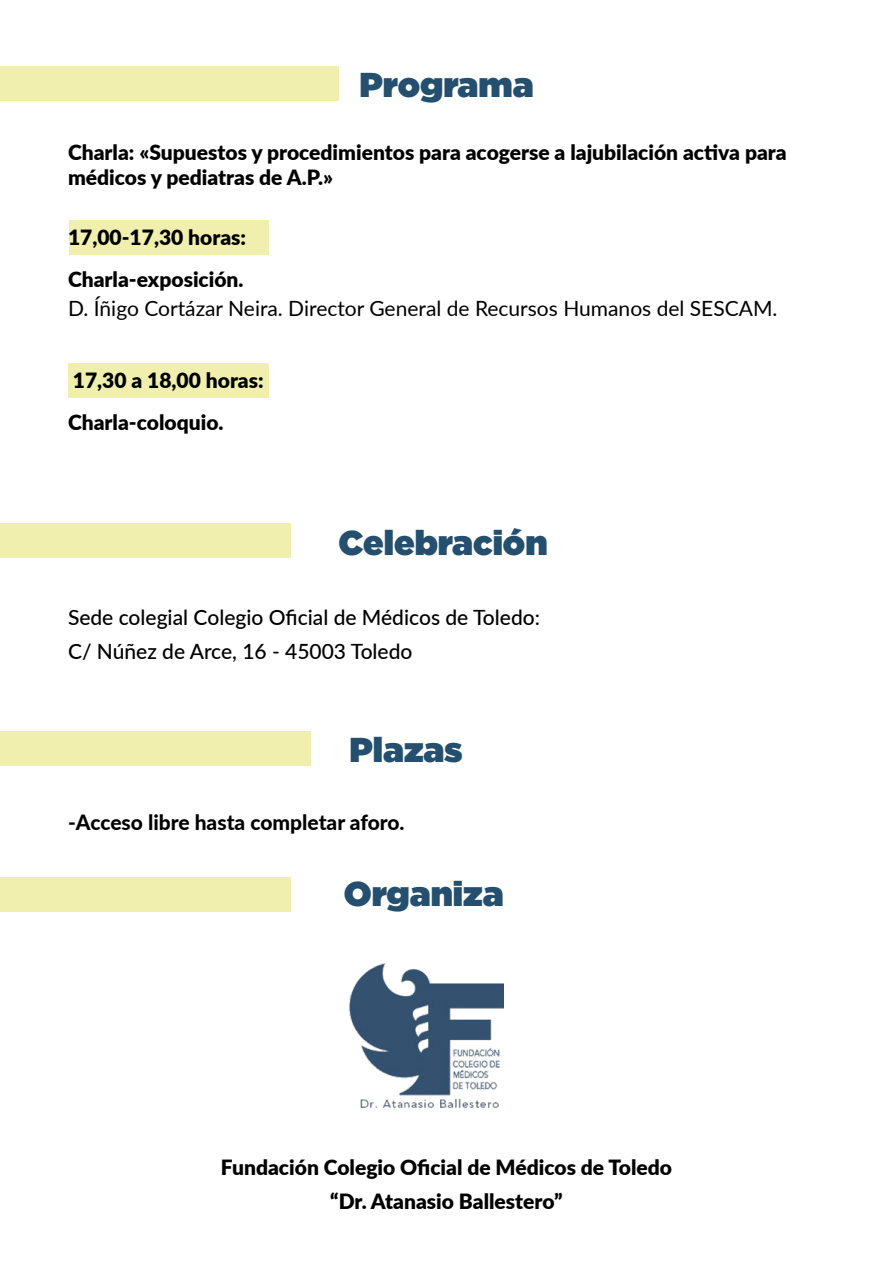
<style>
.page{position:relative;width:893px;height:1263px;background:#fff}
.page>*{position:absolute;margin:0;border:0;box-sizing:border-box;transform-origin:0 0}
.t1{font:900 34.5px "Gotham";color:#244f6f}
.t2{font:900 21px/42.2px "Lato";color:#000}
.t3{font:500 21px/33.8px "Lato";color:#000}
.t4{font:21px "Lato";color:#000}
.t5{font:800 21px "Lato";color:#000}
</style>
<div class="page">
<div style="left:68px;top:363px;width:200px;height:34px;background:#f1efae"></div>
<div style="left:69px;top:220px;width:200px;height:34px;background:#f1efae"></div>
<div style="left:0;top:66px;width:338px;height:34px;background:#f1efae"></div>
<div style="left:0;top:524px;width:290px;height:34px;background:#f1efae"></div>
<div style="left:0;top:878px;width:290px;height:34px;background:#f1efae"></div>
<img style="left:349px;top:963px;width:154px;height:145px">
<div style="left:0;top:731px;width:310px;height:34px;background:#f1efae"></div>
<h1 class="t1" style="left:359px;top:60px;width:176px">Programa</h1>
<p class="t2" style="left:68px;top:139px;width:720px;line-height:25.2px">Charla: «Supuestos y procedimientos para acogerse a lajubilación activa para médicos y pediatras de A.P.»</p>
<p class="t2" style="left:68px;top:215px;width:180px">17,00-17,30 horas:<br>Charla-exposición.</p>
<p class="t4" style="left:68px;top:294px;width:711px">D. Íñigo Cortázar Neira. Director General de Recursos Humanos del SESCAM.</p>
<p class="t2" style="left:68px;top:358px;width:197px">17,30 a 18,00 horas:<br>Charla-coloquio.</p>
<h1 class="t1" style="left:338px;top:518px;width:211px">Celebración</h1>
<p class="t3" style="left:68px;top:600px;width:474px">Sede colegial Colegio Oficial de Médicos de Toledo:<br>C/ Núñez de Arce, 16 - 45003 Toledo</p>
<h1 class="t1" style="left:349px;top:725px;width:115px">Plazas</h1>
<p class="t5" style="left:68px;top:807px;width:338px">-Acceso libre hasta completar aforo.</p>
<h1 class="t1" style="left:344px;top:869px;width:161px">Organiza</h1>
<p class="t2" style="left:221px;top:1150px;width:453px;line-height:33.8px;text-align:center">Fundación Colegio Oficial de Médicos de Toledo “Dr. Atanasio Ballestero”</p>
</div>
